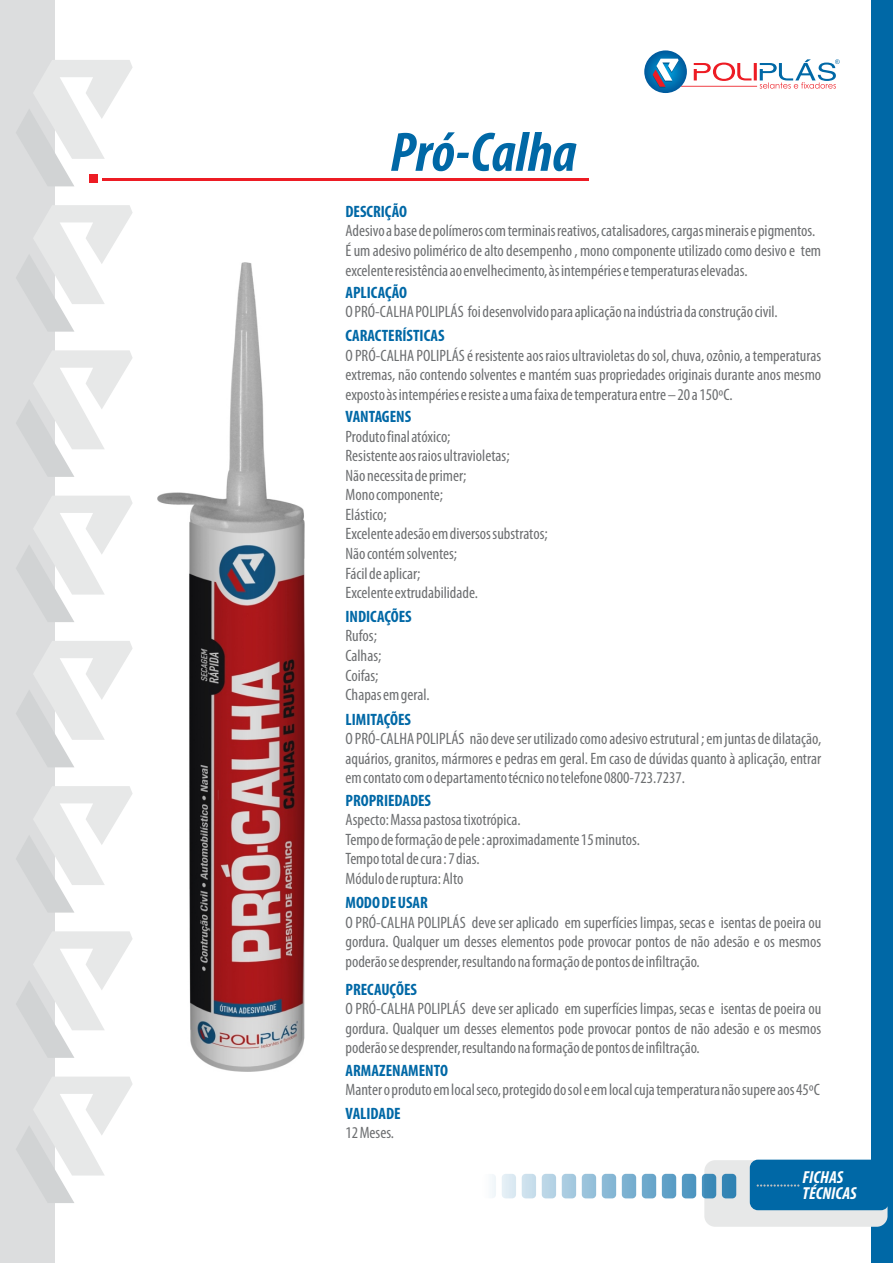
<style>
.page{position:relative;width:893px;height:1263px;background:#fff}
.page>*{position:absolute;margin:0;border:0;box-sizing:border-box;transform-origin:0 0}
.t1{font:italic 700 condensed 56.1px "Myriad Pro";color:#0068a6}
.t2{font:italic 700 condensed 17.4px/15.8px "Myriad Pro";color:#fff}
.t3{font:condensed 16.5px/19.5px "Myriad Pro";color:#6d6f71}
.t4{font:700 condensed 16.5px "Myriad Pro";color:#0068a6}
</style>
<div class="page">
<div style="left:871px;top:0;width:22px;height:1263px;background:#0068a6"></div>
<div style="left:0;top:0;width:54px;height:1263px;background:#dcddde"></div>
<svg style="left:644px;top:50px;width:43px;height:43px"></svg>
<div style="left:645px;top:51px;width:41px;height:41px;background:#005da0;border-radius:50%"></div>
<div style="left:646px;top:52px;width:39px;height:39px;background:#0061a2;border-radius:50%"></div>
<div style="left:647px;top:54px;width:37px;height:36px;background:#0066a7;border-radius:50%"></div>
<div style="left:648px;top:54px;width:35px;height:35px;background:#006aaa;border-radius:50%"></div>
<svg style="left:650px;top:56px;width:31px;height:32px"></svg>
<svg style="left:653px;top:59px;width:187px;height:30px"></svg>
<div style="left:704px;top:1160px;width:183px;height:67px;background:#e7e8e8;border-radius:11px"></div>
<div style="left:750px;top:1159px;width:139px;height:51px;background:#0068a6;border-radius:8px"></div>
<svg style="left:492px;top:1174px;width:244px;height:24px"></svg>
<svg style="left:757px;top:1184px;width:42px;height:2px"></svg>
<svg style="left:16px;top:60px;width:117px;height:126px"></svg>
<svg style="left:16px;top:205px;width:117px;height:127px"></svg>
<svg style="left:16px;top:350px;width:117px;height:127px"></svg>
<svg style="left:16px;top:496px;width:117px;height:126px"></svg>
<svg style="left:16px;top:641px;width:117px;height:126px"></svg>
<svg style="left:16px;top:786px;width:117px;height:126px"></svg>
<svg style="left:16px;top:931px;width:117px;height:127px"></svg>
<svg style="left:16px;top:1076px;width:116px;height:127px"></svg>
<hr style="left:102px;top:178px;width:486px;height:3px;background:#ed1c24">
<div style="left:89px;top:174px;width:9px;height:9px;background:#ed1c24"></div>
<img style="left:157px;top:263px;width:148px;height:808px">
<h1 class="t1" style="left:390px;top:129px;width:188px">Pró-Calha</h1>
<p class="t4" style="left:345px;top:204px;width:63px">DESCRIÇÃO</p>
<p class="t3" style="left:345px;top:223px;width:477px">Adesivo a base de polímeros com terminais reativos, catalisadores, cargas minerais e pigmentos.<br>É um adesivo polimérico de alto desempenho , mono componente utilizado como desivo e tem excelente resistência ao envelhecimento, às intempéries e temperaturas elevadas.</p>
<p class="t4" style="left:345px;top:285px;width:63px">APLICAÇÃO</p>
<p class="t3" style="left:345px;top:304px;width:434px">O PRÓ-CALHA POLIPLÁS foi desenvolvido para aplicação na indústria da construção civil.</p>
<p class="t4" style="left:345px;top:329px;width:101px">CARACTERÍSTICAS</p>
<p class="t3" style="left:345px;top:347px;width:477px;text-align:justify">O PRÓ-CALHA POLIPLÁS é resistente aos raios ultravioletas do sol, chuva, ozônio, a temperaturas extremas, não contendo solventes e mantém suas propriedades originais durante anos mesmo exposto às intempéries e resiste a uma faixa de temperatura entre – 20 a 150ºC.</p>
<p class="t4" style="left:345px;top:410px;width:67px">VANTAGENS</p>
<p class="t3" style="left:345px;top:428px;width:204px">Produto final atóxico;<br>Resistente aos raios ultravioletas;<br>Não necessita de primer;<br>Mono componente;<br>Elástico;<br>Excelente adesão em diversos substratos;<br>Não contém solventes;<br>Fácil de aplicar;<br>Excelente extrudabilidade.</p>
<p class="t4" style="left:345px;top:609px;width:68px">INDICAÇÕES</p>
<p class="t3" style="left:345px;top:628px;width:86px">Rufos;<br>Calhas;<br>Coifas;<br>Chapas em geral.</p>
<p class="t4" style="left:345px;top:712px;width:67px">LIMITAÇÕES</p>
<p class="t3" style="left:345px;top:730px;width:477px;text-align:justify">O PRÓ-CALHA POLIPLÁS não deve ser utilizado como adesivo estrutural ; em juntas de dilatação, aquários, granitos, mármores e pedras em geral. Em caso de dúvidas quanto à aplicação, entrar em contato com o departamento técnico no telefone 0800-723.7237.</p>
<p class="t4" style="left:345px;top:793px;width:87px">PROPRIEDADES</p>
<p class="t3" style="left:345px;top:811px;width:296px">Aspecto: Massa pastosa tixotrópica.<br>Tempo de formação de pele : aproximadamente 15 minutos.<br>Tempo total de cura : 7 dias.<br>Módulo de ruptura: Alto</p>
<p class="t4" style="left:345px;top:896px;width:84px">MODO DE USAR</p>
<p class="t3" style="left:345px;top:914px;width:477px;text-align:justify">O PRÓ-CALHA POLIPLÁS deve ser aplicado em superfícies limpas, secas e isentas de poeira ou gordura. Qualquer um desses elementos pode provocar pontos de não adesão e os mesmos poderão se desprender, resultando na formação de pontos de infiltração.</p>
<p class="t4" style="left:345px;top:982px;width:73px">PRECAUÇÕES</p>
<p class="t3" style="left:345px;top:1000px;width:477px;text-align:justify">O PRÓ-CALHA POLIPLÁS deve ser aplicado em superfícies limpas, secas e isentas de poeira ou gordura. Qualquer um desses elementos pode provocar pontos de não adesão e os mesmos poderão se desprender, resultando na formação de pontos de infiltração.</p>
<p class="t4" style="left:345px;top:1063px;width:104px">ARMAZENAMENTO</p>
<p class="t3" style="left:345px;top:1081px;width:476px">Manter o produto em local seco, protegido do sol e em local cuja temperatura não supere aos 45ºC</p>
<p class="t4" style="left:345px;top:1106px;width:57px">VALIDADE</p>
<p class="t3" style="left:345px;top:1124px;width:50px">12 Meses.</p>
<p class="t2" style="left:803px;top:1171px;width:56px">FICHAS<br>TÉCNICAS</p>
</div>
